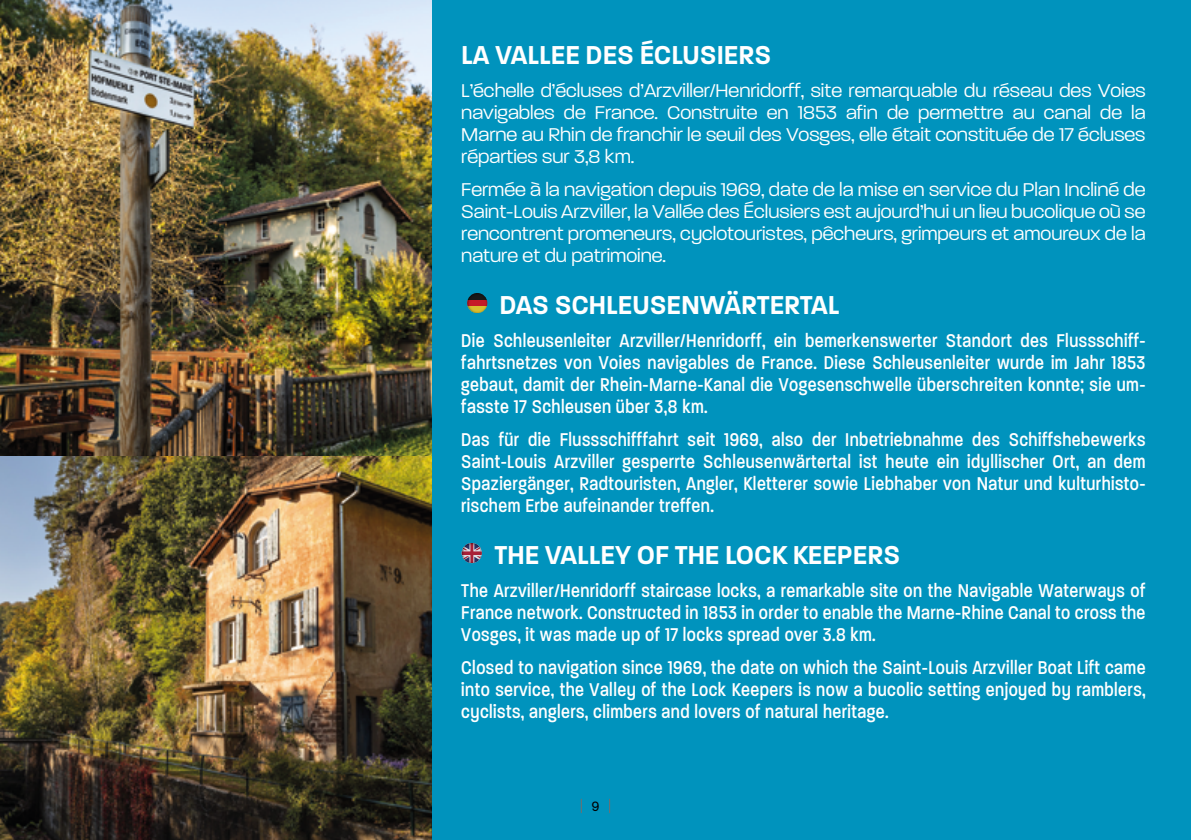
<style>
.page{position:relative;width:1191px;height:840px;background:#fff}
.page>*{position:absolute;margin:0;border:0;box-sizing:border-box;transform-origin:0 0}
.t1{font:600 28px "Paralucent";color:#fff;scale:.92 1}
.t2{font:500 20px/22px "Paralucent Condensed";letter-spacing:.02em;color:#fff;text-align:justify}
.t3{font:300 20px/22px "Paralucent";color:#fff;text-align:justify}
.t4{font:14px "Akzidenz Grotesk BE";color:#000}
</style>
<div class="page">
<div style="left:0;top:0;width:1191px;height:839px;background:#0093bd"></div>
<svg style="left:581px;top:798px;width:1px;height:14px"></svg>
<svg style="left:609px;top:798px;width:1px;height:14px"></svg>
<svg style="left:467px;top:306px;width:20px;height:7px"></svg>
<svg style="left:467px;top:293px;width:20px;height:20px"></svg>
<svg style="left:462px;top:548px;width:20px;height:14px"></svg>
<svg style="left:462px;top:542px;width:20px;height:20px"></svg>
<img style="left:0;top:455px;width:431px;height:384px">
<img style="left:0;top:0;width:431px;height:455px">
<h1 class="t1" style="left:461px;top:38px;width:338px">LA VALLEE DES ÉCLUSIERS</h1>
<p class="t3" style="left:461px;top:79px;width:686px">L’échelle d’écluses d’Arzviller/Henridorff, site remarquable du réseau des Voies navigables de France. Construite en 1853 afin de permettre au canal de la Marne au Rhin de franchir le seuil des Vosges, elle était constituée de 17 écluses réparties sur 3,8 km.</p>
<p class="t3" style="left:461px;top:179px;width:686px">Fermée à la navigation depuis 1969, date de la mise en service du Plan Incliné de Saint-Louis Arzviller, la Vallée des Éclusiers est aujourd’hui un lieu bucolique où se rencontrent promeneurs, cyclotouristes, pêcheurs, grimpeurs et amoureux de la nature et du patrimoine.</p>
<h1 class="t1" style="left:499px;top:287px;width:371px">DAS SCHLEUSENWÄRTERTAL</h1>
<p class="t2" style="left:461px;top:329px;width:686px">Die Schleusenleiter Arzviller/Henridorff, ein bemerkenswerter Standort des Flussschiff&shy;fahrtsnetzes von Voies navigables de France. Diese Schleusenleiter wurde im Jahr 1853 gebaut, damit der Rhein-Marne-Kanal die Vogesenschwelle überschreiten konnte; sie um&shy;fasste 17 Schleusen über 3,8 km.</p>
<p class="t2" style="left:461px;top:429px;width:686px">Das für die Flussschifffahrt seit 1969, also der Inbetriebnahme des Schiffshebewerks Saint-Louis Arzviller gesperrte Schleusenwärtertal ist heute ein idyllischer Ort, an dem Spaziergänger, Radtouristen, Angler, Kletterer sowie Liebhaber von Natur und kulturhisto&shy;rischem Erbe aufeinander treffen.</p>
<h1 class="t1" style="left:494px;top:537px;width:442px">THE VALLEY OF THE LOCK KEEPERS</h1>
<p class="t2" style="left:461px;top:579px;width:686px">The Arzviller/Henridorff staircase locks, a remarkable site on the Navigable Waterways of France network. Constructed in 1853 in order to enable the Marne-Rhine Canal to cross the Vosges, it was made up of 17 locks spread over 3.8 km.</p>
<p class="t2" style="left:461px;top:656px;width:686px">Closed to navigation since 1969, the date on which the Saint-Louis Arzviller Boat Lift came into service, the Valley of the Lock Keepers is now a bucolic setting enjoyed by ramblers, cyclists, anglers, climbers and lovers of natural heritage.</p>
<p class="t4" style="left:591px;top:797px;width:10px">9</p>
</div>
